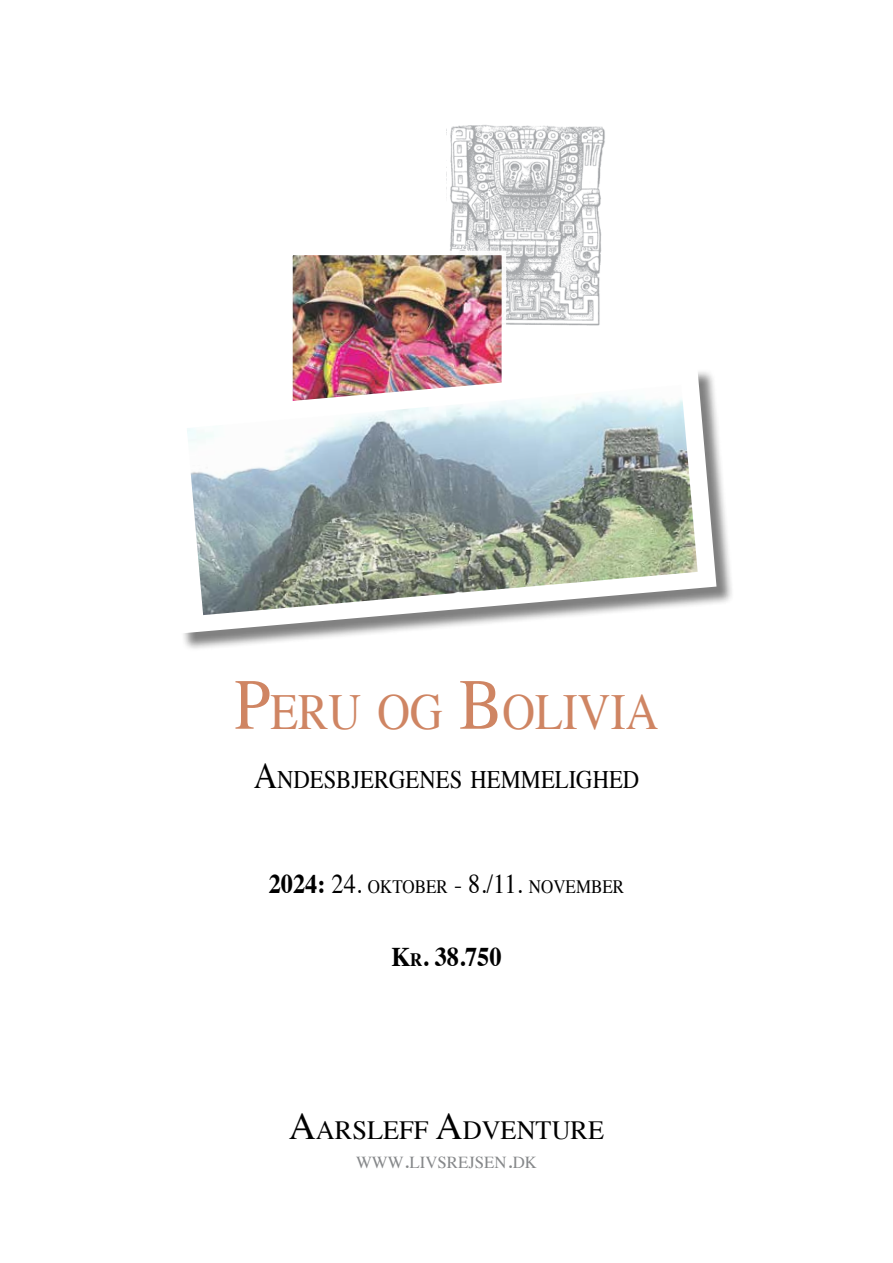
<style>
.page{position:relative;width:893px;height:1263px;background:#fff}
.page>*{position:absolute;margin:0;border:0;box-sizing:border-box;transform-origin:0 0}
.t1{font:50.4px "Times";color:#cf8563;scale:.9 1}
.t2{font:700 27px "Times";color:#000;scale:.9 1}
.t3{font:26.25px "Times";color:#000}
.t4{font:25.2px "Times";color:#000;scale:.9 1}
.t5{font:18.9px "Times";color:#000;scale:.9 1}
.t6{font:16.8px "Times";color:#86888a}
.s1{font-size:72px}
.s2{font-size:36px}
.s3{font-weight:700;font-size:27px}
.s4{font-size:27px}
.s5{font-size:18.9px}
.s6{font-size:37.5px}
.s7{font-size:24px}
</style>
<div class="page">
<img style="left:446px;top:125px;width:159px;height:201px">
<img style="left:293px;top:256px;width:208px;height:109px">
<div style="left:288px;top:251px;width:218px;height:183px;border:4px solid #fff"></div>
<div style="left:163px;top:368px;width:572px;height:284px;background:#000;opacity:.5"></div>
<img style="left:163px;top:365px;width:553px;height:268px">
<img style="left:187px;top:385px;width:511px;height:230px">
<h1 class="t1" style="left:234px;top:665px;width:473px"><span class="s1">P</span>ERU OG <span class="s1">B</span>OLIVIA</h1>
<h3 class="t4" style="left:254px;top:756px;width:430px"><span class="s2">A</span>NDESBJERGENES HEMMELIGHED</h3>
<p class="t5" style="left:269px;top:868px;width:396px"><span class="s3">2024:</span> <span class="s4">24.</span> OKTOBER <span class="s4">- 8./11.</span> NOVEMBER</p>
<h2 class="t2" style="left:391px;top:931px;width:124px">K<span class="s5">r</span>. 38.750</h2>
<h3 class="t3" style="left:289px;top:1106px;width:317px"><span class="s6">A</span>ARSLEFF <span class="s6">A</span>DVENTURE</h3>
<p class="t6" style="left:356px;top:1147px;width:182px">WWW<span class="s7">.</span>LIVSREJSEN<span class="s7">.</span>DK</p>
</div>
